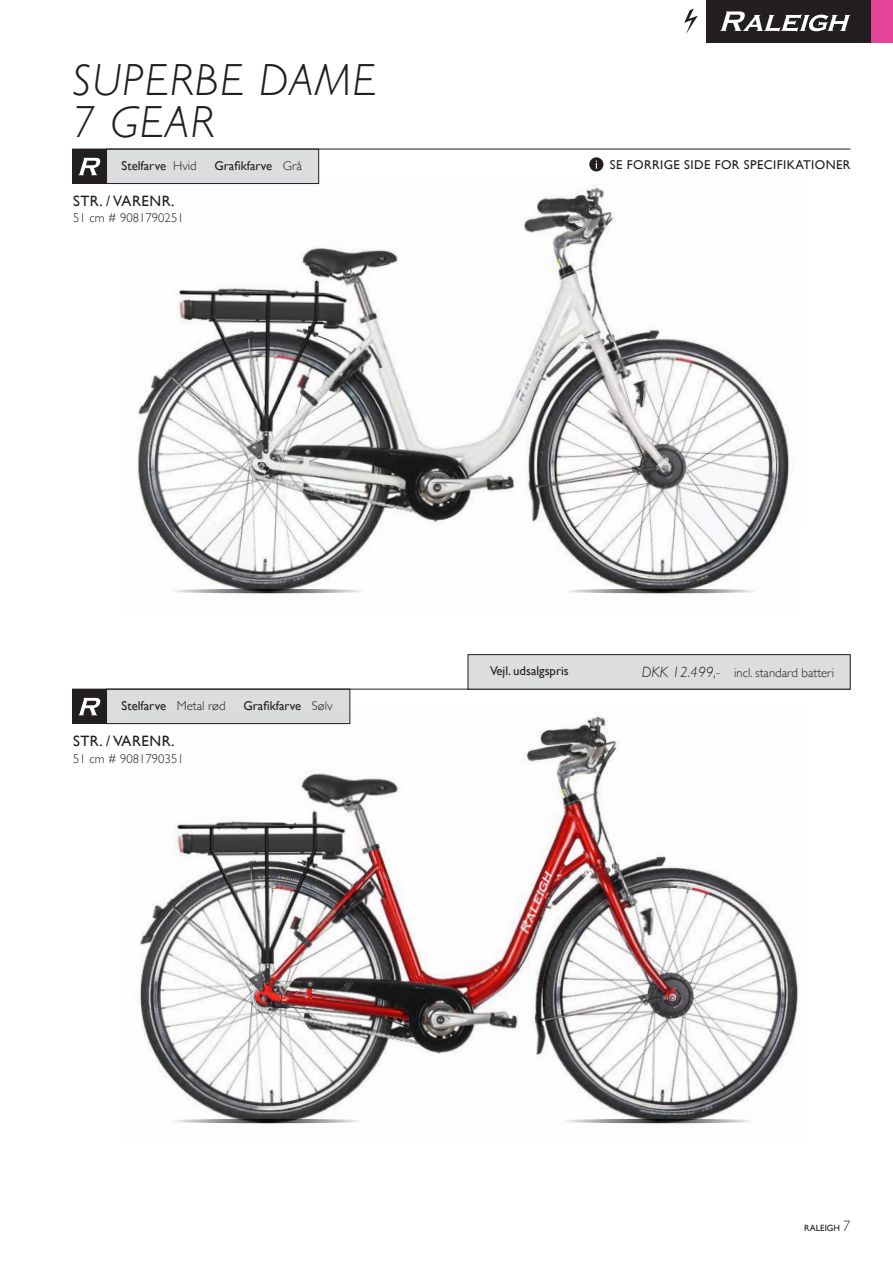
<style>
.page{position:relative;width:893px;height:1263px;background:#fff}
.page>*{position:absolute;margin:0;border:0;box-sizing:border-box;transform-origin:0 0}
.Overskrift{font:italic 300 45px "Gill Sans";letter-spacing:.03em;color:#231f20}
.Mellemrubrik{font:15px "Gill Sans";letter-spacing:.03em;color:#231f20}
.Pris{font:italic 300 15px "Gill Sans";color:#231f20}
.Specs__bold{font:12.75px "Gill Sans";color:#231f20}
.Mellemrubrik-2{font:12.75px "Gill Sans";letter-spacing:.03em;color:#231f20}
.Brødtekst{font:300 12.75px "Gill Sans";color:#231f20}
.Specs__light{font:300 12.75px "Gill Sans";color:#231f20}
.t1{font:9px "Gill Sans";color:#231f20}
.s1{font-weight:300}
.s2{font-weight:300;font-style:italic;font-size:15px}
</style>
<div class="page">
<div style="left:706px;top:0;width:187px;height:43px;background:#231f20"></div>
<svg style="left:684px;top:9px;width:14px;height:25px"></svg>
<svg style="left:720px;top:11px;width:130px;height:21px"></svg>
<div style="left:872px;top:0;width:21px;height:43px;background:#e44498"></div>
<img style="left:137px;top:176px;width:653px;height:418px">
<div style="left:107px;top:149px;width:212px;height:35px;background:#dcdddf"></div>
<div style="left:106px;top:149px;width:213px;height:35px;border:1px solid #231f20"></div>
<div style="left:107px;top:689px;width:243px;height:35px;background:#dcdddf"></div>
<div style="left:72px;top:149px;width:34px;height:35px;background:#231f20"></div>
<div style="left:72px;top:689px;width:34px;height:35px;background:#231f20"></div>
<hr style="left:72px;top:149px;width:778px;height:1px;background:#231f20">
<hr style="left:72px;top:689px;width:778px;height:1px;background:#231f20">
<img style="left:122px;top:706px;width:676px;height:419px">
<svg style="left:589px;top:157px;width:14px;height:14px"></svg>
<svg style="left:78px;top:158px;width:22px;height:17px"></svg>
<svg style="left:78px;top:698px;width:22px;height:17px"></svg>
<div style="left:468px;top:655px;width:382px;height:34px;background:#dcdddf"></div>
<div style="left:468px;top:654px;width:382px;height:35px;border:1px solid #231f20"></div>
<p class="Overskrift" style="left:72px;top:55px;width:306px">SUPERBE DAME</p>
<p class="Overskrift" style="left:72px;top:96px;width:144px">7 GEAR</p>
<p class="Specs__bold" style="left:122px;top:158px;width:77px">Stelfarve <span class="s1">Hvid</span></p>
<p class="Specs__bold" style="left:214px;top:158px;width:89px">Grafikfarve <span class="s1">Grå</span></p>
<p class="Mellemrubrik-2" style="left:610px;top:158px;width:242px">SE FORRIGE SIDE FOR SPECIFIKATIONER</p>
<p class="Mellemrubrik" style="left:73px;top:192px;width:103px">STR. / VARENR.</p>
<p class="Brødtekst" style="left:73px;top:208px;width:112px">51 cm # 9081790251</p>
<p class="Specs__bold" style="left:122px;top:698px;width:106px">Stelfarve <span class="s1">Metal rød</span></p>
<p class="Specs__bold" style="left:243px;top:698px;width:91px">Grafikfarve <span class="s1">Sølv</span></p>
<p class="Mellemrubrik" style="left:73px;top:732px;width:103px">STR. / VARENR.</p>
<p class="Brødtekst" style="left:73px;top:748px;width:112px">51 cm # 9081790351</p>
<p class="Specs__bold" style="left:490px;top:664px;width:80px">Vejl. udsalgspris</p>
<p class="Pris" style="left:642px;top:663px;width:80px">DKK 12.499,-</p>
<p class="Specs__light" style="left:734px;top:663px;width:102px">incl. standard batteri</p>
<p class="t1" style="left:804px;top:1222px;width:48px">RALEIGH <span class="s2">7</span></p>
</div>
